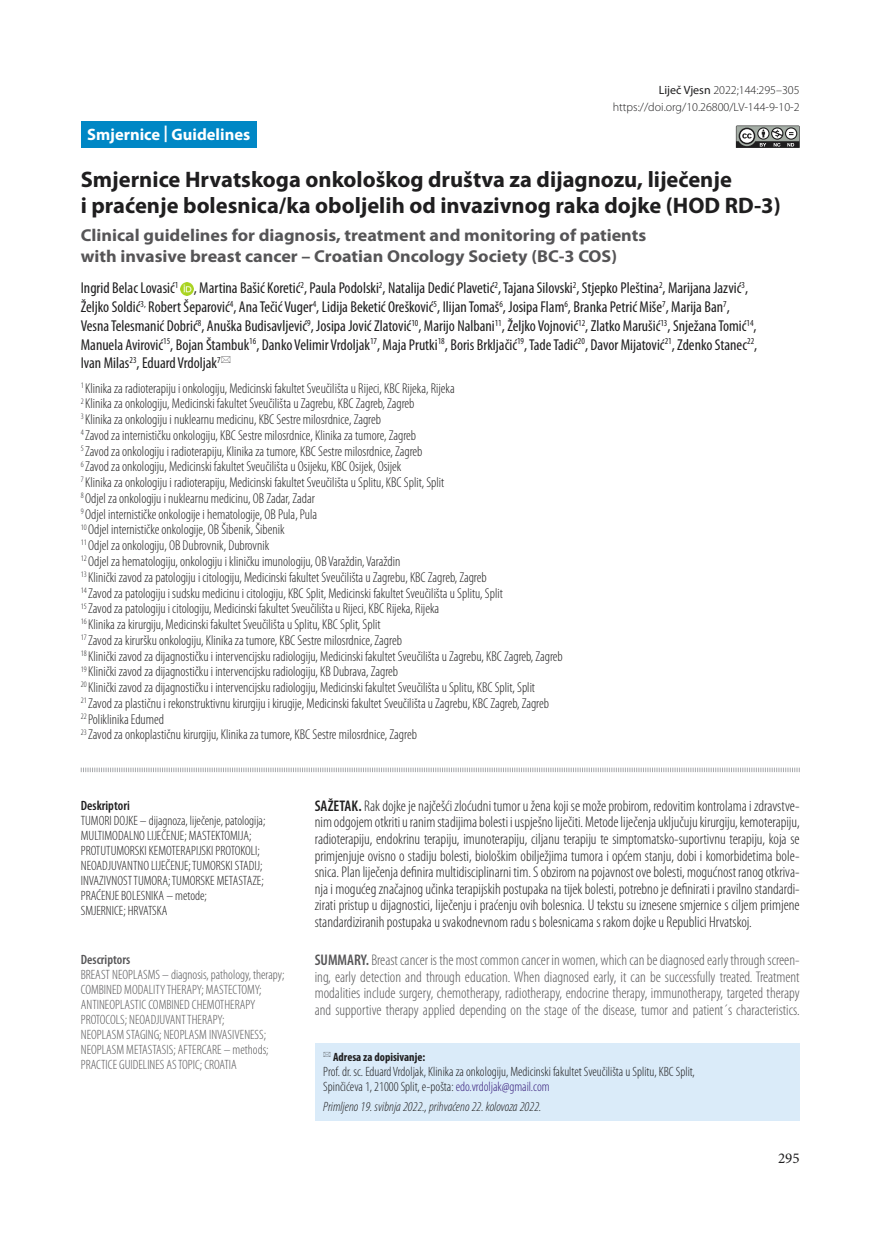
<style>
.page{position:relative;width:872px;height:1234px;background:#fff}
.page>*{position:absolute;margin:0;border:0;box-sizing:border-box;transform-origin:0 0}
.t1{font:700 22.5px/25.5px "Myriad Pro";color:#1f1e1f}
.t2{font:700 17.25px/20.2px "Myriad Pro";color:#565557;scale:1.05 1}
.t3{font:700 16.5px "Myriad Pro";color:#fff}
.t4{font:condensed 15.75px/18.8px "Myriad Pro";color:#1f1e1f}
.t5{font:300 condensed 15.45px/16.5px "Myriad Pro";color:#1f1e1f;text-align:justify}
.t6{font:300 condensed 15.45px/16.5px "Myriad Pro";color:#565557;text-align:justify}
.t7{font:15px "Minion Pro";color:#1f1e1f}
.t8{font:300 condensed 14.25px/15.8px "Myriad Pro";color:#1f1e1f}
.t9{font:300 condensed 13.5px/15px "Myriad Pro";color:#1f1e1f}
.t10{font:300 condensed 13.5px/15px "Myriad Pro";color:#565557}
.t11{font:italic 300 condensed 13.5px "Myriad Pro";color:#1f1e1f}
.t12{font:600 condensed 13.5px "Myriad Pro";color:#1f1e1f}
.t13{font:600 condensed 13.5px "Myriad Pro";color:#565557}
.t14{font:300 12px/16.5px "Myriad Pro";color:#1f1e1f;text-align:right}
.t15{font:700 condensed 12px "Myriad Pro";color:#1f1e1f}
.s1{font-weight:400}
.s2{font-weight:600}
.s3{color:#371d7c}
</style>
<div class="page">
<svg style="left:736px;top:125px;width:63px;height:23px"></svg>
<div style="left:315px;top:1043px;width:484px;height:77px;background:#daebf9"></div>
<svg style="left:181px;top:282px;width:13px;height:13px"></svg>
<div style="left:81px;top:121px;width:176px;height:27px;background:#0087c5"></div>
<svg style="left:80px;top:767px;width:720px;height:5px"></svg>
<p class="t3" style="left:87px;top:123px;width:164px">Smjernice | Guidelines</p>
<p class="t14" style="left:613px;top:82px;width:188px"><span class="s1">Liječ Vjesn</span> 2022;144:295–305 https://doi.org/10.26800/LV-144-9-10-2</p>
<h1 class="t1" style="left:81px;top:166px;width:701px">Smjernice Hrvatskoga onkološkog društva za dijagnozu, liječenje<br>i praćenje bolesnica/ka oboljelih od invazivnog raka dojke (HOD RD-3)</h1>
<p class="t2" style="left:81px;top:225px;width:540px">Clinical guidelines for diagnosis, treatment and monitoring of patients with invasive breast cancer – Croatian Oncology Society (BC-3 COS)</p>
<p class="t4" style="left:81px;top:278px;width:678px">Ingrid Belac Lovasić<sup>1</sup> , Martina Bašić Koretić<sup>2</sup>, Paula Podolski<sup>2</sup>, Natalija Dedić Plavetić<sup>2</sup>, Tajana Silovski<sup>2</sup>, Stjepko Pleština<sup>2</sup>, Marijana Jazvić<sup>3</sup>, Željko Soldić<sup>3,</sup> Robert Šeparović<sup>4</sup>, Ana Tečić Vuger<sup>4</sup>, Lidija Beketić Orešković<sup>5</sup>, Ilijan Tomaš<sup>6</sup>, Josipa Flam<sup>6</sup>, Branka Petrić Miše<sup>7</sup>, Marija Ban<sup>7</sup>, Vesna Telesmanić Dobrić<sup>8</sup>, Anuška Budisavljević<sup>9</sup>, Josipa Jović Zlatović<sup>10</sup>, Marijo Nalbani<sup>11</sup>, Željko Vojnović<sup>12</sup>, Zlatko Marušić<sup>13</sup>, Snježana Tomić<sup>14</sup>, Manuela Avirović<sup>15</sup>, Bojan Štambuk<sup>16</sup>, Danko Velimir Vrdoljak<sup>17</sup>, Maja Prutki<sup>18</sup>, Boris Brkljačić<sup>19</sup>, Tade Tadić<sup>20</sup>, Davor Mijatović<sup>21</sup>, Zdenko Stanec<sup>22</sup>, Ivan Milas<sup>23</sup>, Eduard Vrdoljak<sup>7</sup></p>
<p class="t8" style="left:81px;top:380px;width:483px"><sup>1</sup> Klinika za radioterapiju i onkologiju, Medicinski fakultet Sveučilišta u Rijeci, KBC Rijeka, Rijeka<br><sup>2</sup> Klinika za onkologiju, Medicinski fakultet Sveučilišta u Zagrebu, KBC Zagreb, Zagreb<br><sup>3</sup> Klinika za onkologiju i nuklearnu medicinu, KBC Sestre milosrdnice, Zagreb<br><sup>4</sup> Zavod za internističku onkologiju, KBC Sestre milosrdnice, Klinika za tumore, Zagreb<br><sup>5</sup> Zavod za onkologiju i radioterapiju, Klinika za tumore, KBC Sestre milosrdnice, Zagreb<br><sup>6</sup> Zavod za onkologiju, Medicinski fakultet Sveučilišta u Osijeku, KBC Osijek, Osijek<br><sup>7</sup> Klinika za onkologiju i radioterapiju, Medicinski fakultet Sveučilišta u Splitu, KBC Split, Split<br><sup>8</sup> Odjel za onkologiju i nuklearnu medicinu, OB Zadar, Zadar<br><sup>9</sup> Odjel internističke onkologije i hematologije, OB Pula, Pula<br><sup>10</sup> Odjel internističke onkologije, OB Šibenik, Šibenik<br><sup>11</sup> Odjel za onkologiju, OB Dubrovnik, Dubrovnik<br><sup>12</sup> Odjel za hematologiju, onkologiju i kliničku imunologiju, OB Varaždin, Varaždin<br><sup>13</sup> Klinički zavod za patologiju i citologiju, Medicinski fakultet Sveučilišta u Zagrebu, KBC Zagreb, Zagreb<br><sup>14</sup> Zavod za patologiju i sudsku medicinu i citologiju, KBC Split, Medicinski fakultet Sveučilišta u Splitu, Split<br><sup>15</sup> Zavod za patologiju i citologiju, Medicinski fakultet Sveučilišta u Rijeci, KBC Rijeka, Rijeka<br><sup>16</sup> Klinika za kirurgiju, Medicinski fakultet Sveučilišta u Splitu, KBC Split, Split<br><sup>17</sup> Zavod za kiruršku onkologiju, Klinika za tumore, KBC Sestre milosrdnice, Zagreb<br><sup>18</sup> Klinički zavod za dijagnostičku i intervencijsku radiologiju, Medicinski fakultet Sveučilišta u Zagrebu, KBC Zagreb, Zagreb <sup>19</sup> Klinički zavod za dijagnostičku i intervencijsku radiologiju, KB Dubrava, Zagreb<br><sup>20</sup> Klinički zavod za dijagnostičku i intervencijsku radiologiju, Medicinski fakultet Sveučilišta u Splitu, KBC Split, Split<br><sup>21</sup> Zavod za plastičnu i rekonstruktivnu kirurgiju i kirugije, Medicinski fakultet Sveučilišta u Zagrebu, KBC Zagreb, Zagreb<br><sup>22</sup> Poliklinika Edumed<br><sup>23</sup> Zavod za onkoplastičnu kirurgiju, Klinika za tumore, KBC Sestre milosrdnice, Zagreb</p>
<p class="t12" style="left:81px;top:796px;width:50px">Deskriptori</p>
<p class="t9" style="left:81px;top:812px;width:186px">TUMORI DOJKE – dijagnoza, liječenje, patologija; MULTIMODALNO LIJEČENJE; MASTEKTOMIJA; PROTUTUMORSKI KEMOTERAPIJSKI PROTOKOLI; NEOADJUVANTNO LIJEČENJE; TUMORSKI STADIJ; INVAZIVNOST TUMORA; TUMORSKE METASTAZE; PRAĆENJE BOLESNIKA – metode;<br>SMJERNICE; HRVATSKA</p>
<p class="t13" style="left:81px;top:950px;width:51px">Descriptors</p>
<p class="t10" style="left:81px;top:966px;width:205px">BREAST NEOPLASMS – diagnosis, pathology, therapy; COMBINED MODALITY THERAPY; MASTECTOMY; ANTINEOPLASTIC COMBINED CHEMOTHERAPY PROTOCOLS; NEOADJUVANT THERAPY;<br>NEOPLASM STAGING; NEOPLASM INVASIVENESS; NEOPLASM METASTASIS; AFTERCARE – methods; PRACTICE GUIDELINES AS TOPIC; CROATIA</p>
<p class="t5" style="left:315px;top:797px;width:486px"><span class="s2">SAŽETAK.</span>Rak dojke je najčešći zloćudni tumor u žena koji se može probirom, redovitim kontrolama i zdravstve&shy;nim odgojem otkriti u ranim stadijima bolesti i uspješno liječiti. Metode liječenja uključuju kirurgiju, kemoterapiju, radioterapiju, endokrinu terapiju, imunoterapiju, ciljanu terapiju te simptomatsko-suportivnu terapiju, koja se primjenjuje ovisno o stadiju bolesti, biološkim obilježjima tumora i općem stanju, dobi i komorbidetima bole&shy;snica. Plan liječenja definira multidisciplinarni tim. S obzirom na pojavnost ove bolesti, mogućnost ranog otkriva&shy;nja i mogućeg značajnog učinka terapijskih postupaka na tijek bolesti, potrebno je definirati i pravilno standardi&shy;zirati pristup u dijagnostici, liječenju i praćenju ovih bolesnica. U tekstu su iznesene smjernice s ciljem primjene standardiziranih postupaka u svakodnevnom radu s bolesnicama s rakom dojke u Republici Hrvatskoj.</p>
<p class="t6" style="left:315px;top:951px;width:486px"><span class="s2">SUMMARY.</span> Breast cancer is the most common cancer in women, which can be diagnosed early through screen&shy;ing, early detection and through education. When diagnosed early, it can be successfully treated. Treatment modalities include surgery, chemotherapy, radiotherapy, endocrine therapy, immunotherapy, targeted therapy and supportive therapy applied depending on the stage of the disease, tumor and patient´s characteristics.</p>
<p class="t15" style="left:333px;top:1049px;width:94px">Adresa za dopisivanje:</p>
<p class="t9" style="left:323px;top:1063px;width:373px">Prof. dr. sc. Eduard Vrdoljak, Klinika za onkologiju, Medicinski fakultet Sveučilišta u Splitu, KBC Split,<br>Spinčićeva 1, 21000 Split, e-pošta: <span class="s3">edo.vrdoljak@gmail.com</span></p>
<p class="t11" style="left:323px;top:1097px;width:220px">Primljeno 19. svibnja 2022., prihvaćeno 22. kolovoza 2022.</p>
<p class="t7" style="left:778px;top:1147px;width:23px">295</p>
</div>
